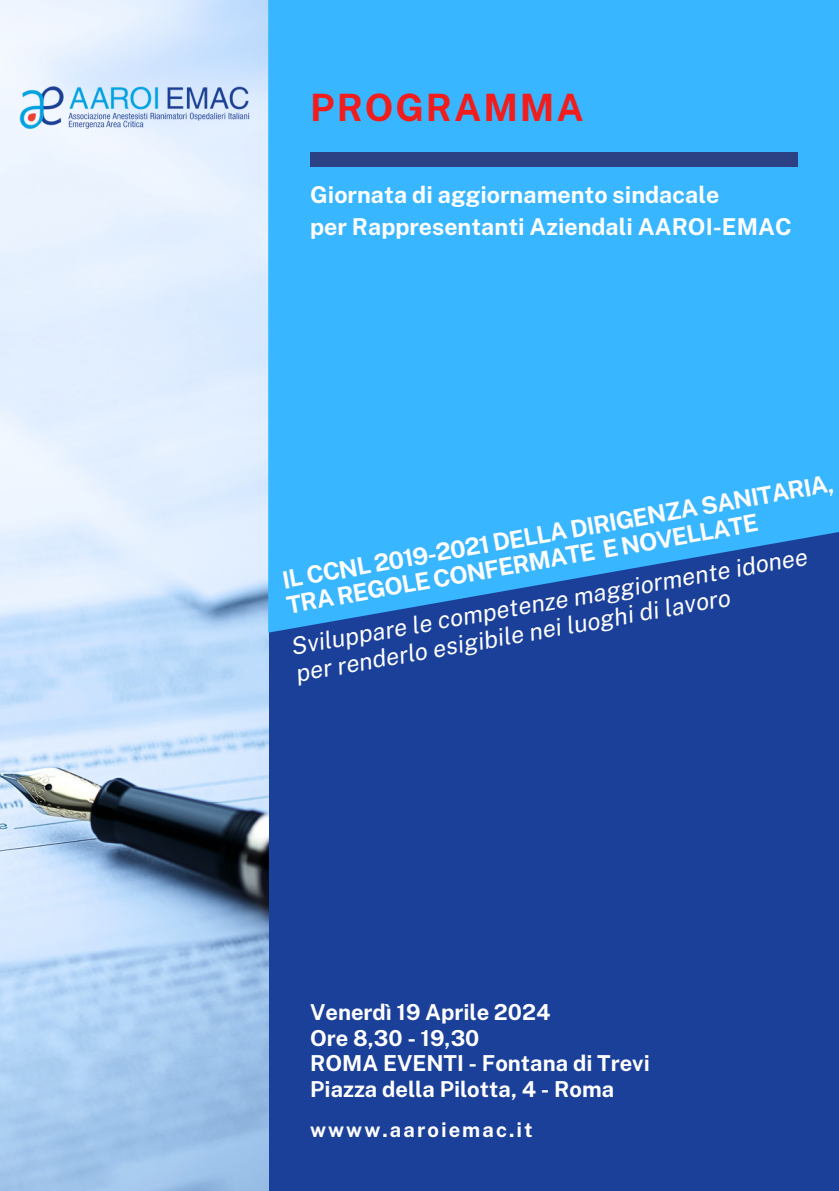
<style>
.page{position:relative;width:839px;height:1191px;background:#fff}
.page>*{position:absolute;margin:0;border:0;box-sizing:border-box;transform-origin:0 0}
.t1{font:700 37.8px "Public Sans";letter-spacing:.05em;color:#f11d1d}
.t2{font:italic 24px/27px "Public Sans";color:#fff}
.t3{font:700 24px/25.6px "Public Sans";color:#fefdfd}
.t4{font:700 23.2px/32.2px "Public Sans";color:#fff}
.t5{font:700 22px/25.6px "Public Sans";color:#fff}
.t6{font:700 20.2px "Public Sans";letter-spacing:.1em;color:#fff}
</style>
<div class="page">
<div style="left:0;top:0;width:838px;height:1191px;background:#1b4099"></div>
<img style="left:0;top:0;width:268px;height:1191px">
<svg style="left:268px;top:0;width:570px;height:633px;background:#35acf6"></svg>
<div style="left:310px;top:152px;width:487px;height:15px;background:#2c4184"></div>
<img style="left:18px;top:86px;width:233px;height:43px">
<p class="t1" style="left:310px;top:85px;width:275px">PROGRAMMA</p>
<p class="t4" style="left:310px;top:178px;width:483px">Giornata di aggiornamento sindacale<br>per Rappresentanti Aziendali AAROI-EMAC</p>
<p class="t3" style="left:280px;top:567px;width:561px;rotate:-10deg">IL CCNL 2019-2021 DELLA DIRIGENZA SANITARIA,<br>TRA REGOLE CONFERMATE E NOVELLATE</p>
<p class="t2" style="left:289px;top:633px;width:525px;rotate:-10deg">Sviluppare le competenze maggiormente idonee per renderlo esigibile nei luoghi di lavoro</p>
<h4 class="t5" style="left:310px;top:1000px;width:341px">Venerdì 19 Aprile 2024<br>Ore 8,30 - 19,30<br>ROMA EVENTI - Fontana di Trevi<br>Piazza della Pilotta, 4 - Roma</h4>
<h3 class="t6" style="left:310px;top:1117px;width:224px">wwww.aaroiemac.it</h3>
</div>
